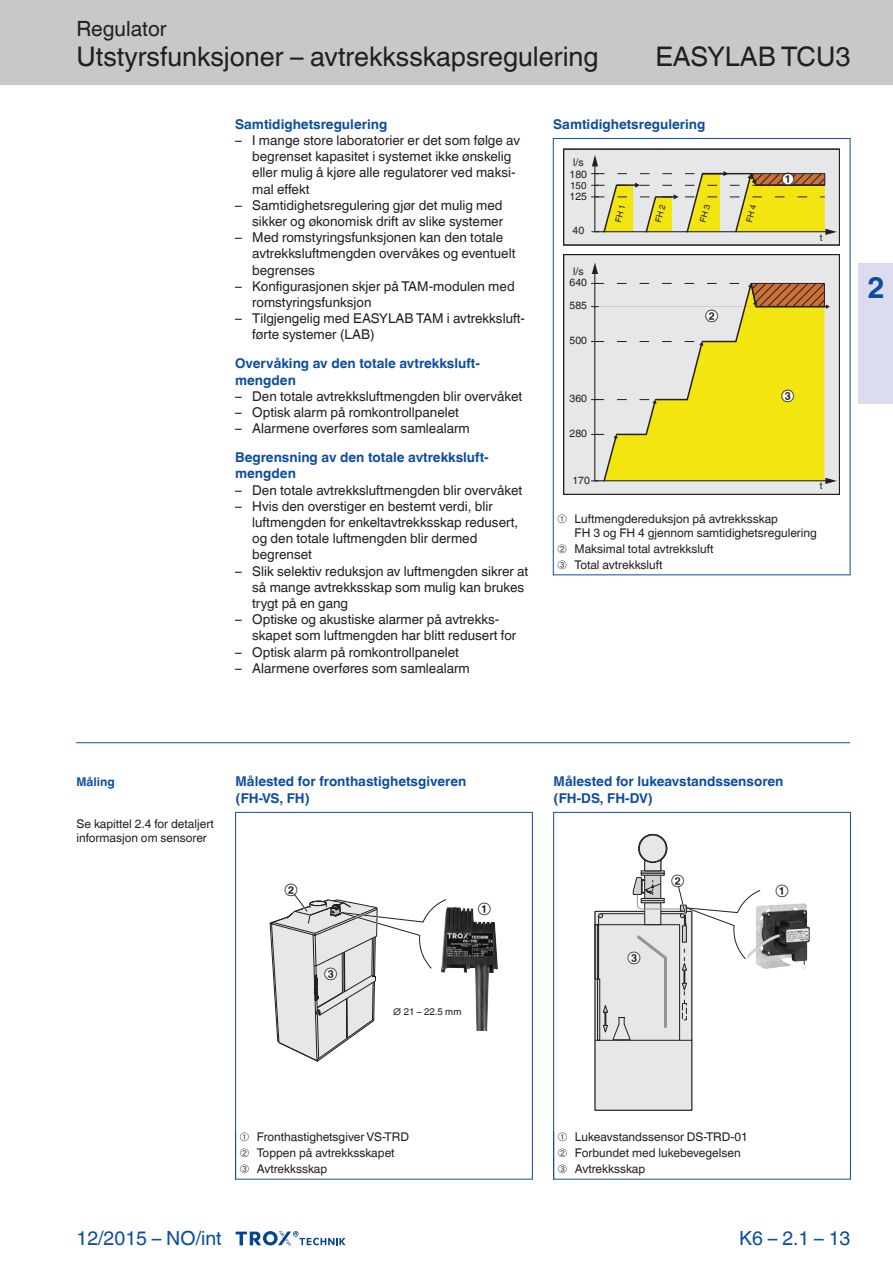
<style>
.page{position:relative;width:893px;height:1263px;background:#fff}
.page>*{position:absolute;margin:0;border:0;box-sizing:border-box;transform-origin:0 0}
.Register-Tab-Ziffern{font:700 30px "TROX Helvetica";color:#0d4da1}
.Navigation_2{font:27px "TROX Helvetica";color:#231f20}
.Navigation_3{font:27px "TROX Helvetica";color:#231f20}
.Navigation_1{font:21px "TROX Helvetica";color:#231f20}
.pagina_li-re{font:19.5px "TROX Helvetica";color:#0d4da1}
.descr_txt_section_li{font:13.5px/16.2px "TROX Helvetica";color:#231f20}
.Standard_oben_links{font:700 13.5px/16.2px "TROX Helvetica";color:#0d4da1}
.descr_txt_section_ti{font:700 13.5px/16.2px "TROX Helvetica";color:#0d4da1}
._30_graphic_index{font:12px/14.4px "TROX Helvetica";color:#231f20}
.marg_copy_hints{font:12px/14.4px "TROX Helvetica";color:#231f20}
.Update_OIDs{font:12px "TROX Helvetica";color:#231f20}
.marg_title_blue{font:700 12px "TROX Helvetica";color:#0d4da1}
.Update_OIDs-2{font:10.5px "TROX Helvetica";color:#231f20}
.Update_OIDs-3{font:9.9px "TROX Helvetica";color:#231f20}
.Update_OIDs-4{font:9.6px "TROX Helvetica";color:#1b1b19}
</style>
<div class="page">
<div style="left:0;top:0;width:893px;height:85px;background:#c7c8ca"></div>
<svg style="left:236px;top:1231px;width:110px;height:15px"></svg>
<div style="left:859px;top:264px;width:34px;height:140px;background:#dbddef"></div>
<hr style="left:76px;top:742px;width:774px;height:1px;background:#0d4da1">
<div style="left:564px;top:149px;width:275px;height:96px;background:#e6e7e9"></div>
<div style="left:564px;top:255px;width:275px;height:239px;background:#e6e7e9"></div>
<div style="left:563px;top:149px;width:277px;height:97px;border:1px solid #231f20"></div>
<div style="left:563px;top:254px;width:277px;height:241px;border:1px solid #231f20"></div>
<hr style="left:594px;top:272px;width:1px;height:209px;background:#231f20">
<svg style="left:592px;top:262px;width:6px;height:12px"></svg>
<svg style="left:591px;top:282px;width:246px;height:202px"></svg>
<div style="left:782px;top:391px;width:11px;height:11px;background:#fff;border-radius:50%"></div>
<div style="left:706px;top:310px;width:11px;height:11px;background:#fff;border-radius:50%"></div>
<hr style="left:553px;top:138px;width:1px;height:437px;background:#0d4da1">
<hr style="left:850px;top:138px;width:1px;height:437px;background:#0d4da1">
<hr style="left:553px;top:138px;width:297px;height:1px;background:#0d4da1">
<hr style="left:553px;top:574px;width:297px;height:1px;background:#0d4da1">
<img style="left:447px;top:907px;width:51px;height:124px">
<svg style="left:269px;top:894px;width:178px;height:168px"></svg>
<div style="left:595px;top:911px;width:97px;height:199px;background:#e6e7e9"></div>
<div style="left:641px;top:873px;width:24px;height:3px;border:1px solid #231f20"></div>
<div style="left:641px;top:870px;width:24px;height:3px;border:1px solid #231f20"></div>
<svg style="left:638px;top:834px;width:30px;height:37px"></svg>
<div style="left:639px;top:835px;width:27px;height:27px;background:#e6e7e9;border-radius:50%"></div>
<div style="left:639px;top:835px;width:27px;height:27px;border:1px solid #231f20;border-radius:50%"></div>
<img style="left:761px;top:903px;width:49px;height:66px">
<svg style="left:594px;top:877px;width:167px;height:166px"></svg>
<hr style="left:235px;top:812px;width:1px;height:367px;background:#0d4da1">
<hr style="left:532px;top:812px;width:1px;height:367px;background:#0d4da1">
<hr style="left:235px;top:812px;width:297px;height:1px;background:#0d4da1">
<hr style="left:235px;top:1179px;width:297px;height:1px;background:#0d4da1">
<hr style="left:553px;top:812px;width:1px;height:367px;background:#0d4da1">
<hr style="left:850px;top:812px;width:1px;height:367px;background:#0d4da1">
<hr style="left:553px;top:812px;width:297px;height:1px;background:#0d4da1">
<hr style="left:553px;top:1179px;width:297px;height:1px;background:#0d4da1">
<svg style="left:591px;top:155px;width:246px;height:80px"></svg>
<p class="Navigation_1" style="left:77px;top:17px;width:92px">Regulator</p>
<p class="Navigation_2" style="left:77px;top:41px;width:524px">Utstyrsfunksjoner – avtrekksskapsregulering</p>
<p class="Navigation_3" style="left:655px;top:41px;width:197px">EASYLAB TCU3</p>
<p class="descr_txt_section_ti" style="left:235px;top:116px;width:154px">Samtidighetsregulering</p>
<p class="descr_txt_section_li" style="left:252px;top:132px;width:269px;text-indent:-17px">– I mange store laboratorier er det som følge av begrenset kapasitet i systemet ikke ønskelig eller mulig å kjøre alle regulatorer ved maksi&shy;mal effekt</p>
<p class="descr_txt_section_li" style="left:235px;top:197px;width:269px;text-align:right">– Samtidighetsregulering gjør det mulig med sikker og økonomisk drift av slike systemer</p>
<p class="descr_txt_section_li" style="left:252px;top:229px;width:265px;text-indent:-17px">– Med romstyringsfunksjonen kan den totale avtrekksluftmengden overvåkes og eventuelt begrenses</p>
<p class="descr_txt_section_li" style="left:252px;top:278px;width:264px;text-indent:-17px">– Konfigurasjonen skjer på TAM-modulen med romstyringsfunksjon</p>
<p class="descr_txt_section_li" style="left:252px;top:310px;width:274px;text-indent:-17px">– Tilgjengelig med EASYLAB TAM i avtrekksluft&shy;førte systemer (LAB)</p>
<p class="descr_txt_section_ti" style="left:235px;top:356px;width:246px">Overvåking av den totale avtrekksluft&shy;mengden</p>
<p class="descr_txt_section_li" style="left:235px;top:388px;width:289px">– Den totale avtrekksluftmengden blir overvåket</p>
<p class="descr_txt_section_li" style="left:235px;top:404px;width:225px">– Optisk alarm på romkontrollpanelet</p>
<p class="descr_txt_section_li" style="left:235px;top:420px;width:236px">– Alarmene overføres som samlealarm</p>
<p class="descr_txt_section_ti" style="left:235px;top:449px;width:254px">Begrensning av den totale avtrekksluft&shy;mengden</p>
<p class="descr_txt_section_li" style="left:235px;top:482px;width:289px">– Den totale avtrekksluftmengden blir overvåket</p>
<p class="descr_txt_section_li" style="left:252px;top:498px;width:268px;text-indent:-17px">– Hvis den overstiger en bestemt verdi, blir luftmengden for enkeltavtrekksskap redusert, og den totale luftmengden blir dermed begrenset</p>
<p class="descr_txt_section_li" style="left:252px;top:563px;width:278px;text-indent:-17px">– Slik selektiv reduksjon av luftmengden sikrer at så mange avtrekksskap som mulig kan brukes trygt på en gang</p>
<p class="descr_txt_section_li" style="left:252px;top:611px;width:266px;text-indent:-17px">– Optiske og akustiske alarmer på avtrekks&shy;skapet som luftmengden har blitt redusert for</p>
<p class="descr_txt_section_li" style="left:235px;top:644px;width:225px">– Optisk alarm på romkontrollpanelet</p>
<p class="descr_txt_section_li" style="left:235px;top:660px;width:236px">– Alarmene overføres som samlealarm</p>
<p class="Standard_oben_links" style="left:553px;top:116px;width:154px">Samtidighetsregulering</p>
<p class="Update_OIDs-2" style="left:573px;top:157px;width:12px">l/s</p>
<p class="Update_OIDs-2" style="left:570px;top:168px;width:19px">180</p>
<p class="Update_OIDs-3" style="left:570px;top:180px;width:18px">150</p>
<p class="Update_OIDs-2" style="left:570px;top:190px;width:19px">125</p>
<p class="Update_OIDs-2" style="left:572px;top:224px;width:13px">40</p>
<p class="Update_OIDs-2" style="left:573px;top:265px;width:12px">l/s</p>
<p class="Update_OIDs-2" style="left:570px;top:276px;width:19px">640</p>
<p class="Update_OIDs-2" style="left:570px;top:299px;width:19px">585</p>
<p class="Update_OIDs-2" style="left:570px;top:334px;width:19px">500</p>
<p class="Update_OIDs-2" style="left:570px;top:392px;width:19px">360</p>
<p class="Update_OIDs-2" style="left:570px;top:427px;width:19px">280</p>
<p class="Update_OIDs-2" style="left:572px;top:474px;width:19px">170</p>
<p class="Update_OIDs" style="left:705px;top:308px;width:15px">②</p>
<p class="Update_OIDs" style="left:781px;top:171px;width:15px">①</p>
<p class="Update_OIDs-3" style="left:820px;top:231px;width:4px">t</p>
<p class="Update_OIDs" style="left:781px;top:388px;width:15px">③</p>
<p class="Update_OIDs-3" style="left:820px;top:480px;width:4px">t</p>
<p class="_30_graphic_index" style="left:574px;top:511px;width:244px;text-indent:-17px">➀ Luftmengdereduksjon på avtrekksskap<br>FH 3 og FH 4 gjennom samtidighetsregulering</p>
<p class="_30_graphic_index" style="left:557px;top:542px;width:157px">➁ Maksimal total avtrekksluft</p>
<p class="_30_graphic_index" style="left:557px;top:557px;width:106px">➂ Total avtrekksluft</p>
<p class="Register-Tab-Ziffern" style="left:867px;top:270px;width:19px">2</p>
<p class="marg_title_blue" style="left:77px;top:775px;width:40px">Måling</p>
<p class="marg_copy_hints" style="left:77px;top:816px;width:139px">Se kapittel 2.4 for detaljert informasjon om sensorer</p>
<p class="Standard_oben_links" style="left:236px;top:774px;width:232px">Målested for fronthastighetsgiveren (FH-VS, FH)</p>
<p class="Update_OIDs" style="left:285px;top:881px;width:15px">②</p>
<p class="Update_OIDs" style="left:324px;top:966px;width:15px">③</p>
<p class="Update_OIDs" style="left:478px;top:901px;width:15px">①</p>
<p class="Update_OIDs-4" style="left:393px;top:1006px;width:70px">∅ 21 – 22.5 mm</p>
<p class="Standard_oben_links" style="left:554px;top:774px;width:231px">Målested for lukeavstandssensoren (FH-DS, FH-DV)</p>
<p class="Update_OIDs" style="left:627px;top:949px;width:15px">③</p>
<p class="Update_OIDs" style="left:671px;top:873px;width:15px">②</p>
<p class="Update_OIDs" style="left:775px;top:883px;width:15px">①</p>
<p class="_30_graphic_index" style="left:240px;top:1130px;width:171px">➀ Fronthastighetsgiver VS-TRD</p>
<p class="_30_graphic_index" style="left:240px;top:1146px;width:156px">➁ Toppen på avtrekksskapet</p>
<p class="_30_graphic_index" style="left:240px;top:1162px;width:89px">➂ Avtrekksskap</p>
<h3 class="pagina_li-re" style="left:77px;top:1227px;width:147px">12/2015 – NO/int</h3>
<p class="_30_graphic_index" style="left:558px;top:1130px;width:191px">➀ Lukeavstandssensor DS-TRD-01</p>
<p class="_30_graphic_index" style="left:558px;top:1146px;width:184px">➁ Forbundet med lukebevegelsen</p>
<p class="_30_graphic_index" style="left:558px;top:1162px;width:89px">➂ Avtrekksskap</p>
<p class="pagina_li-re" style="left:739px;top:1227px;width:113px">K6 – 2.1 – 13</p>
</div>
